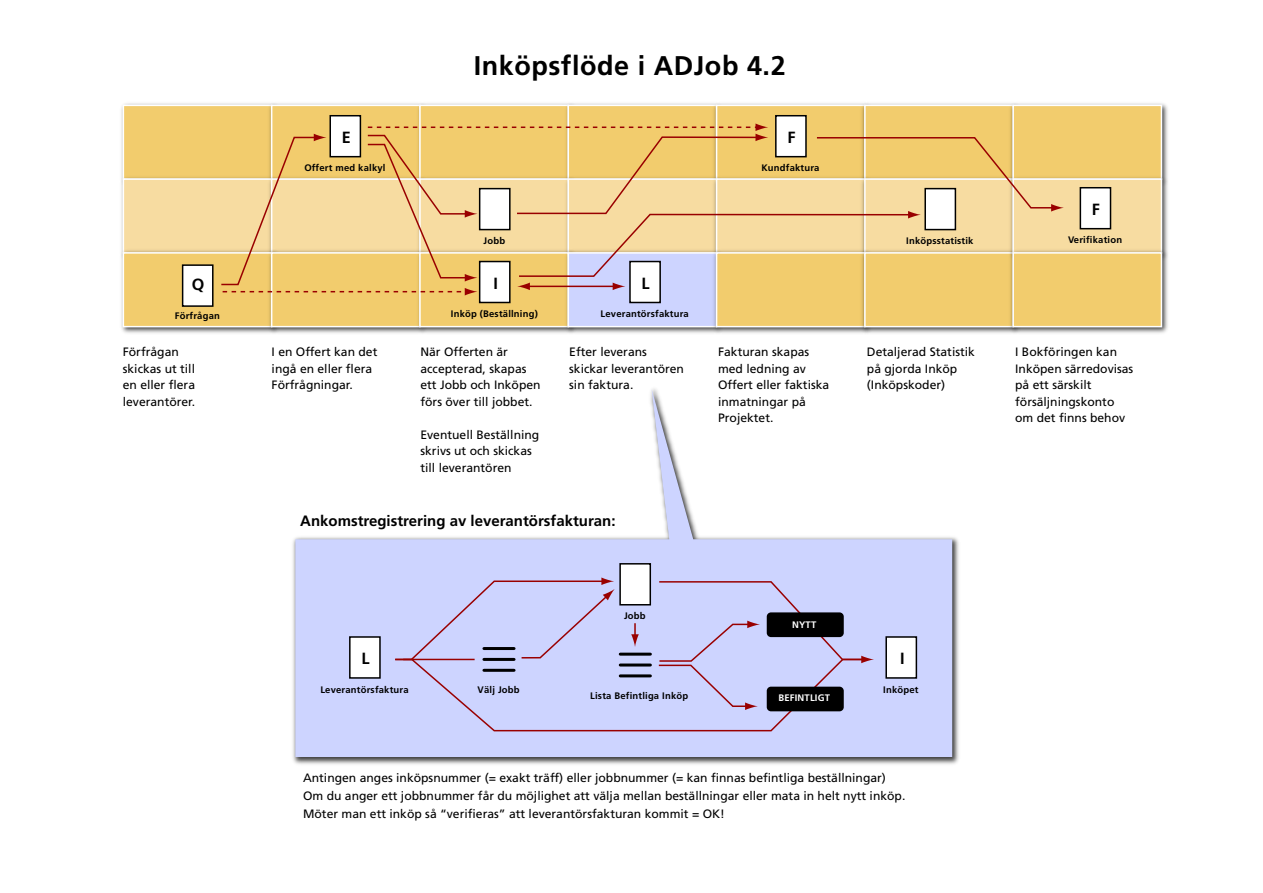
<style>
.page{position:relative;width:1263px;height:893px;background:#fff}
.page>*{position:absolute;margin:0;border:0;box-sizing:border-box;transform-origin:0 0}
.t1{font:700 27px "Frutiger";letter-spacing:.02em;color:#000}
.t2{font:700 16.2px "Frutiger";color:#000}
.t3{font:700 15px "Frutiger";color:#000}
.t4{font:12.15px/16.5px "Frutiger";color:#000}
.t5{font:700 9.45px "Frutiger";letter-spacing:.02em;color:#000}
.t6{font:700 9.45px "Frutiger";letter-spacing:.02em;color:#fff}
</style>
<div class="page">
<div style="left:123px;top:105px;width:149px;height:75px;background:#f2cc6d;border:2px solid #fff"></div>
<img style="left:266px;top:102px;width:148px;height:21px">
<div style="left:271px;top:105px;width:150px;height:75px;background:#f2cc6d;border:2px solid #fff"></div>
<div style="left:419px;top:105px;width:150px;height:75px;background:#f2cc6d;border:2px solid #fff"></div>
<div style="left:567px;top:105px;width:150px;height:75px;background:#f2cc6d;border:2px solid #fff"></div>
<img style="left:711px;top:103px;width:149px;height:20px">
<div style="left:716px;top:105px;width:150px;height:75px;background:#f2cc6d;border:2px solid #fff"></div>
<img style="left:860px;top:103px;width:147px;height:20px">
<div style="left:864px;top:105px;width:150px;height:75px;background:#f2cc6d;border:2px solid #fff"></div>
<img style="left:120px;top:173px;width:100px;height:73px">
<div style="left:123px;top:178px;width:149px;height:76px;background:#f7dca1;border:2px solid #fff"></div>
<img style="left:121px;top:246px;width:145px;height:87px">
<div style="left:123px;top:252px;width:149px;height:75px;background:#f2cc6d;border:2px solid #fff"></div>
<img style="left:266px;top:295px;width:148px;height:39px">
<div style="left:271px;top:252px;width:150px;height:75px;background:#f2cc6d;border:2px solid #fff"></div>
<div style="left:419px;top:252px;width:150px;height:75px;background:#f2cc6d;border:2px solid #fff"></div>
<img style="left:563px;top:295px;width:148px;height:40px">
<div style="left:567px;top:252px;width:150px;height:75px;background:#cdd4ff;border:2px solid #fff"></div>
<div style="left:716px;top:252px;width:150px;height:75px;background:#f2cc6d;border:2px solid #fff"></div>
<img style="left:292px;top:388px;width:667px;height:377px">
<svg style="left:295px;top:389px;width:657px;height:368px"></svg>
<img style="left:860px;top:295px;width:147px;height:40px">
<div style="left:864px;top:252px;width:150px;height:75px;background:#f2cc6d;border:2px solid #fff"></div>
<div style="left:182px;top:264px;width:32px;height:43px;background:#fff;border:2px solid #000"></div>
<div style="left:329px;top:115px;width:32px;height:42px;background:#fff;border:2px solid #000"></div>
<div style="left:479px;top:261px;width:32px;height:42px;background:#fff;border:2px solid #000"></div>
<div style="left:629px;top:261px;width:32px;height:42px;background:#fff;border:2px solid #000"></div>
<div style="left:885px;top:636px;width:32px;height:43px;background:#fff;border:2px solid #000"></div>
<div style="left:349px;top:636px;width:32px;height:43px;background:#fff;border:2px solid #000"></div>
<div style="left:775px;top:115px;width:32px;height:42px;background:#fff;border:2px solid #000"></div>
<img style="left:1007px;top:103px;width:161px;height:70px">
<div style="left:1012px;top:105px;width:150px;height:75px;background:#f2cc6d;border:2px solid #fff"></div>
<img style="left:1064px;top:173px;width:104px;height:73px">
<div style="left:1012px;top:178px;width:150px;height:76px;background:#f7dca1;border:2px solid #fff"></div>
<img style="left:1007px;top:246px;width:161px;height:88px">
<div style="left:1012px;top:252px;width:150px;height:75px;background:#f2cc6d;border:2px solid #fff"></div>
<div style="left:1079px;top:187px;width:32px;height:42px;background:#fff;border:2px solid #000"></div>
<div style="left:619px;top:563px;width:32px;height:42px;background:#fff;border:2px solid #000"></div>
<svg style="left:394px;top:577px;width:480px;height:155px;background:#c4c6ee"></svg>
<div style="left:767px;top:612px;width:77px;height:25px;background:#000;border-radius:4px"></div>
<svg style="left:220px;top:123px;width:844px;height:172px"></svg>
<h2 class="t2" style="left:192px;top:275px;width:14px">Q</h2>
<p class="t5" style="left:175px;top:310px;width:47px">Förfrågan</p>
<h2 class="t2" style="left:342px;top:128px;width:11px">E</h2>
<p class="t5" style="left:304px;top:162px;width:83px">Offert med kalkyl</p>
<h1 class="t1" style="left:474px;top:50px;width:313px">Inköpsflöde i ADJob 4.2</h1>
<h2 class="t2" style="left:787px;top:128px;width:10px">F</h2>
<p class="t5" style="left:484px;top:235px;width:23px">Jobb</p>
<h2 class="t2" style="left:493px;top:273px;width:6px">I</h2>
<p class="t5" style="left:451px;top:308px;width:88px">Inköp (Beställning)</p>
<h2 class="t2" style="left:641px;top:273px;width:10px">L</h2>
<p class="t5" style="left:600px;top:308px;width:90px">Leverantörsfaktura</p>
<p class="t5" style="left:761px;top:162px;width:60px">Kundfaktura</p>
<p class="t5" style="left:906px;top:235px;width:69px">Inköpsstatistik</p>
<h2 class="t2" style="left:1092px;top:200px;width:10px">F</h2>
<p class="t5" style="left:1068px;top:234px;width:56px">Verifikation</p>
<p class="t4" style="left:123px;top:344px;width:74px">Förfrågan skickas ut till en eller flera leverantörer.</p>
<p class="t4" style="left:272px;top:344px;width:107px">I en Offert kan det ingå en eller flera<br>Förfrågningar.</p>
<p class="t4" style="left:420px;top:344px;width:122px">När Offerten är accepterad, skapas ett Jobb och Inköpen förs över till jobbet.</p>
<p class="t4" style="left:420px;top:426px;width:120px">Eventuell Beställning skrivs ut och skickas till leverantören</p>
<p class="t4" style="left:569px;top:344px;width:116px">Efter leverans skickar leverantören sin faktura.</p>
<p class="t4" style="left:718px;top:344px;width:113px">Fakturan skapas med ledning av<br>Offert eller faktiska inmatningar på<br>Projektet.</p>
<p class="t4" style="left:867px;top:344px;width:110px">Detaljerad Statistik på gjorda Inköp (Inköpskoder)</p>
<p class="t4" style="left:1015px;top:344px;width:120px">I Bokföringen kan<br>Inköpen särredovisas på ett särskilt försäljningskonto om det finns behov</p>
<p class="t3" style="left:300px;top:512px;width:317px">Ankomstregistrering av leverantörsfakturan:</p>
<h2 class="t2" style="left:361px;top:649px;width:10px">L</h2>
<p class="t5" style="left:624px;top:611px;width:23px">Jobb</p>
<p class="t5" style="left:320px;top:684px;width:90px">Leverantörsfaktura</p>
<p class="t5" style="left:478px;top:684px;width:43px">Välj Jobb</p>
<p class="t5" style="left:590px;top:690px;width:99px">Lista Befintliga Inköp</p>
<p class="t6" style="left:792px;top:619px;width:26px">NYTT</p>
<p class="t6" style="left:778px;top:693px;width:53px">BEFINTLIGT</p>
<h2 class="t2" style="left:900px;top:649px;width:6px">I</h2>
<p class="t5" style="left:883px;top:684px;width:37px">Inköpet</p>
<p class="t4" style="left:303px;top:768px;width:604px;line-height:18px">Antingen anges inköpsnummer (= exakt träff) eller jobbnummer (= kan finnas befintliga beställningar)<br>Om du anger ett jobbnummer får du möjlighet att välja mellan beställningar eller mata in helt nytt inköp.<br>Möter man ett inköp så “verifieras” att leverantörsfakturan kommit = OK!</p>
</div>
